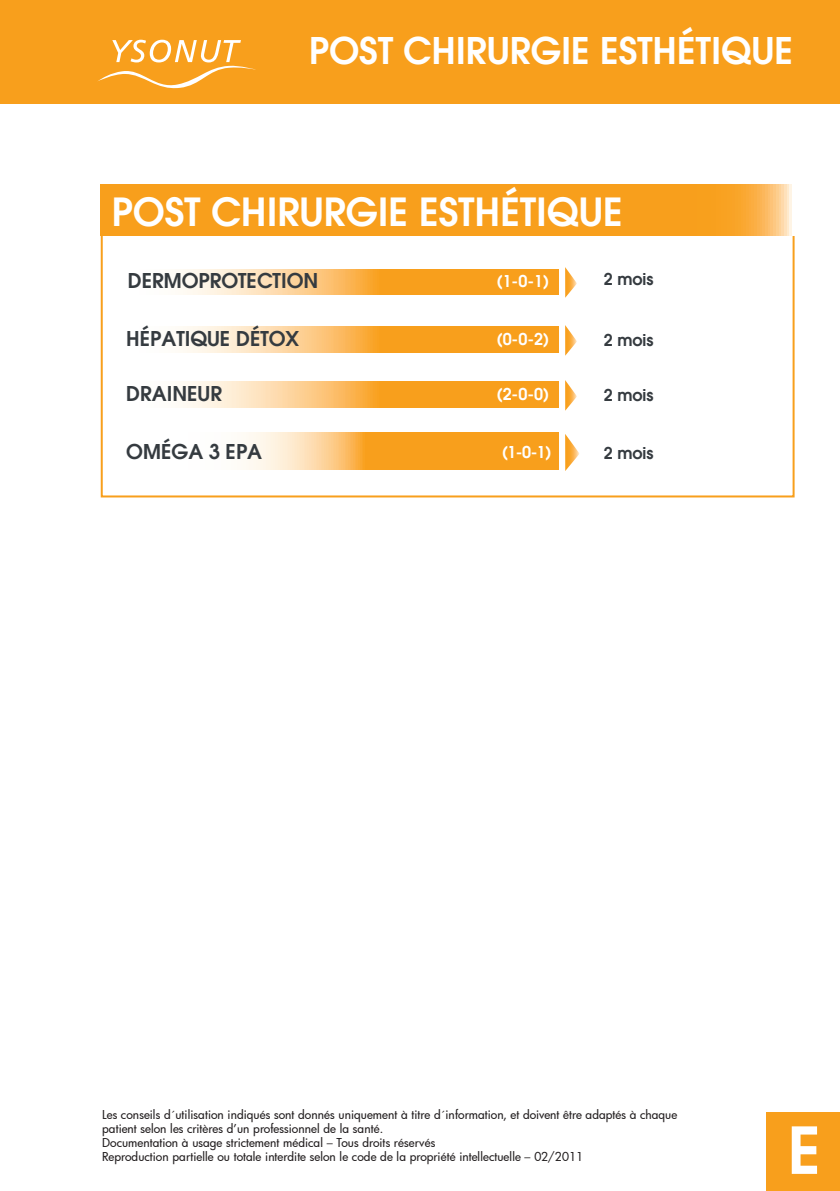
<style>
.page{position:relative;width:840px;height:1191px;background:#fff}
.page>*{position:absolute;margin:0;border:0;box-sizing:border-box;transform-origin:0 0}
.t1{font:600 64px "Avant Garde";color:#fff}
.t2{font:600 38px "Avant Garde";color:#fff}
.t3{font:600 36px "Avant Garde";color:#fff}
.t4{font:600 20px "Avant Garde";color:#353b40}
.t5{font:600 16px "Avant Garde";color:#fff}
.t6{font:600 16px "Avant Garde";color:#353b40}
.t7{font:500 12px "Futura";letter-spacing:.005em;color:#231f20}
</style>
<div class="page">
<svg style="left:101px;top:185px;width:691px;height:51px;background:#f8a122"></svg>
<div style="left:0;top:0;width:839px;height:103px;background:#f89f1c"></div>
<div style="left:765px;top:1112px;width:74px;height:79px;background:#f89f1c"></div>
<svg style="left:243px;top:433px;width:314px;height:37px;background:#fab655"></svg>
<svg style="left:565px;top:434px;width:14px;height:37px"></svg>
<svg style="left:180px;top:269px;width:377px;height:26px;background:#fabc62"></svg>
<svg style="left:565px;top:267px;width:11px;height:31px"></svg>
<svg style="left:180px;top:327px;width:377px;height:25px;background:#fabc62"></svg>
<svg style="left:565px;top:325px;width:11px;height:31px"></svg>
<svg style="left:180px;top:382px;width:377px;height:25px;background:#fabc62"></svg>
<svg style="left:565px;top:380px;width:11px;height:31px"></svg>
<svg style="left:98px;top:40px;width:158px;height:49px"></svg>
<p class="t3" style="left:308px;top:28px;width:485px">POST CHIRURGIE ESTHÉTIQUE</p>
<p class="t2" style="left:111px;top:187px;width:512px">POST CHIRURGIE ESTHÉTIQUE</p>
<p class="t4" style="left:128px;top:268px;width:14px">DERMOPROTECTION</p>
<p class="t5" style="left:496px;top:271px;width:54px">(1-0-1)</p>
<p class="t6" style="left:603px;top:269px;width:51px">2 MOIS</p>
<p class="t4" style="left:126px;top:326px;width:174px">HÉPATIQUE DÉTOX</p>
<p class="t5" style="left:496px;top:329px;width:54px">(0-0-2)</p>
<p class="t6" style="left:603px;top:330px;width:51px">2 MOIS</p>
<p class="t4" style="left:126px;top:381px;width:13px">DRAINE</p>
<p class="t4" style="left:197px;top:381px;width:21px">UR</p>
<p class="t5" style="left:496px;top:384px;width:54px">(2-0-0)</p>
<p class="t6" style="left:603px;top:385px;width:51px">2 MOIS</p>
<p class="t4" style="left:126px;top:439px;width:137px">OMÉGA 3 EPA</p>
<p class="t5" style="left:501px;top:441px;width:51px">(1-0-1)</p>
<p class="t6" style="left:603px;top:443px;width:51px">2 MOIS</p>
<p class="t7" style="left:102px;top:1106px;width:576px">Les conseils d´utilisation indiqués sont donnés uniquement à titre d´information, et doivent être adaptés à chaque</p>
<p class="t7" style="left:102px;top:1120px;width:282px">patient selon les critères d’un professionnel de la santé.</p>
<p class="t7" style="left:102px;top:1134px;width:334px">Documentation à usage strictement médical – Tous droits réservés</p>
<p class="t7" style="left:102px;top:1148px;width:482px">Reproduction partielle ou totale interdite selon le code de la propriété intellectuelle – 02/2011</p>
<p class="t1" style="left:787px;top:1108px;width:35px">E</p>
</div>
